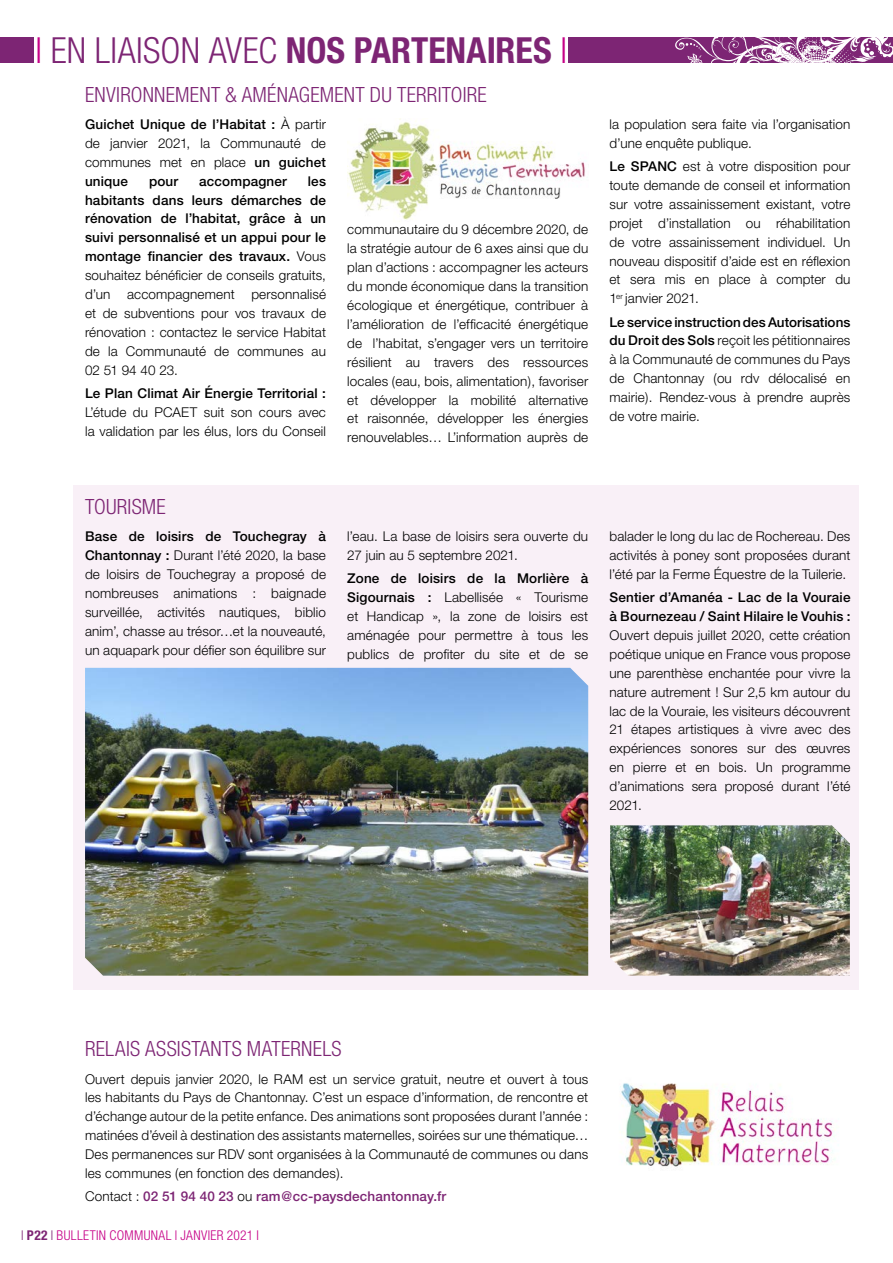
<style>
.page{position:relative;width:893px;height:1263px;background:#fff}
.page>*{position:absolute;margin:0;border:0;box-sizing:border-box;transform-origin:0 0}
.t1{font:700 condensed 36px "Helvetica Neue";color:#7d2574}
.t2{font:300 condensed 21px "Helvetica Neue";letter-spacing:.01em;color:#7d2574}
.t3{font:300 13.5px/18.9px "Helvetica Neue";letter-spacing:.01em;color:#000;text-align:justify}
.t4{font:500 13.5px/18.9px "Helvetica Neue";letter-spacing:.01em;color:#000}
.t5{font:500 13.5px "Helvetica Neue";letter-spacing:.01em;color:#7d2574}
.t6{font:300 condensed 13.5px "Helvetica Neue";letter-spacing:.03em;color:#c60087}
.s1{font-weight:300;color:#c60087}
.s2{font-weight:300}
.s3{font-weight:500}
.s4{font-weight:300;color:#000}
.s5{color:#7d2574}
.s6{font-weight:700;color:#7d2574}
</style>
<div class="page">
<div style="left:74px;top:485px;width:785px;height:504px;background:#f9f0f7"></div>
<img style="left:347px;top:118px;width:238px;height:102px">
<img style="left:610px;top:825px;width:240px;height:151px">
<img style="left:85px;top:668px;width:503px;height:308px">
<img style="left:620px;top:1083px;width:215px;height:84px">
<div style="left:0;top:38px;width:34px;height:25px;background:#7d2574"></div>
<div style="left:568px;top:38px;width:325px;height:25px;background:#7d2574"></div>
<svg style="left:675px;top:38px;width:218px;height:25px"></svg>
<h1 class="t1" style="left:35px;top:28px;width:533px"><span class="s1">l</span> <span class="s2">EN LIAISON AVEC</span> NOS PARTENAIRES <span class="s1">l</span></h1>
<h2 class="t2" style="left:85px;top:82px;width:403px">ENVIRONNEMENT &amp; AMÉNAGEMENT DU TERRITOIRE</h2>
<p class="t3" style="left:85px;top:114px;width:242px"><span class="s3">Guichet Unique de l’Habitat :</span> À partir de janvier 2021, la Communauté de communes met en place <span class="s3">un guichet unique</span></p>
<p class="t3" style="left:85px;top:171px;width:242px;text-indent:223px"><span class="s3">les habitants dans leurs démarches de rénovation de l’habitat, grâce à un suivi personnalisé et un appui pour le montage financier des travaux.</span> Vous souhaitez bénéficier de conseils gratuits, d’un accompagnement personnalisé et de subventions pour vos travaux de rénovation : contactez le service Habitat de la Communauté de communes au 02 51 94 40 23.</p>
<p class="t4" style="left:85px;top:383px;width:242px">Le Plan Climat Air Énergie Territorial :</p>
<p class="t3" style="left:85px;top:402px;width:242px">L’étude du PCAET suit son cours avec la validation par les élus, lors du Conseil</p>
<p class="t4" style="left:149px;top:171px;width:31px">pour</p>
<p class="t4" style="left:199px;top:171px;width:89px">accompagner</p>
<p class="t3" style="left:347px;top:220px;width:242px">communautaire du 9 décembre 2020, de la stratégie autour de 6 axes ainsi que du plan d’actions : accompagner les acteurs du monde économique dans la transition écologique et énergétique, contribuer à l’amélioration de l’efficacité énergétique de l’habitat, s’engager vers un territoire résilient au travers des ressources locales (eau, bois, alimentation), favoriser et développer la mobilité alternative et raisonnée, développer les énergies renouvelables… L’information auprès de</p>
<p class="t3" style="left:609px;top:114px;width:242px">la population sera faite via l’organisation d’une enquête publique.</p>
<p class="t3" style="left:609px;top:156px;width:242px"><span class="s3">Le SPANC</span> est à votre disposition pour toute demande de conseil et information sur votre assainissement existant, votre projet d’installation ou réhabilitation de votre assainissement individuel. Un nouveau dispositif d’aide est en réflexion et sera mis en place à compter du 1<sup>er</sup> janvier 2021.</p>
<p class="t3" style="left:609px;top:312px;width:242px"><span class="s3">Le service instruction des Autorisations du Droit des Sols</span> reçoit les pétitionnaires à la Communauté de communes du Pays de Chantonnay (ou rdv délocalisé en mairie). Rendez-vous à prendre auprès de votre mairie.</p>
<h2 class="t2" style="left:85px;top:494px;width:82px">TOURISME</h2>
<p class="t3" style="left:85px;top:526px;width:242px"><span class="s3">Base de loisirs de Touchegray à Chantonnay :</span> Durant l’été 2020, la base de loisirs de Touchegray a proposé de nombreuses animations : baignade surveillée, activités nautiques, biblio anim’, chasse au trésor…et la nouveauté, un aquapark pour défier son équilibre sur</p>
<p class="t3" style="left:347px;top:527px;width:242px">l’eau. La base de loisirs sera ouverte du<br>27 juin au 5 septembre 2021.</p>
<p class="t3" style="left:347px;top:569px;width:242px"><span class="s3">Zone de loisirs de la Morlière à Sigournais :</span> Labellisée « Tourisme et Handicap », la zone de loisirs est aménagée pour permettre à tous les publics de profiter du site et de se</p>
<p class="t3" style="left:609px;top:527px;width:242px">balader le long du lac de Rochereau. Des activités à poney sont proposées durant l’été par la Ferme Équestre de la Tuilerie.</p>
<p class="t4" style="left:609px;top:588px;width:242px">Sentier d’Amanéa - Lac de la Vouraie à Bournezeau / Saint Hilaire le Vouhis :</p>
<p class="t3" style="left:609px;top:625px;width:242px">Ouvert depuis juillet 2020, cette création poétique unique en France vous propose une parenthèse enchantée pour vivre la nature autrement ! Sur 2,5 km autour du lac de la Vouraie, les visiteurs découvrent 21 étapes artistiques à vivre avec des expériences sonores sur des œuvres en pierre et en bois. Un programme d’animations sera proposé durant l’été 2021.</p>
<h2 class="t2" style="left:85px;top:1037px;width:258px">RELAIS ASSISTANTS MATERNELS</h2>
<p class="t3" style="left:85px;top:1069px;width:505px">Ouvert depuis janvier 2020, le RAM est un service gratuit, neutre et ouvert à tous les habitants du Pays de Chantonnay. C’est un espace d’information, de rencontre et d’échange autour de la petite enfance. Des animations sont proposées durant l’année : matinées d’éveil à destination des assistants maternelles, soirées sur une thématique… Des permanences sur RDV sont organisées à la Communauté de communes ou dans les communes (en fonction des demandes).</p>
<p class="t5" style="left:85px;top:1188px;width:363px"><span class="s4">Contact :</span> 02 51 94 40 23 <span class="s4">ou</span> ram@cc-paysdechantonnay.fr</p>
<p class="t6" style="left:21px;top:1227px;width:239px"><span class="s5">l</span> <span class="s6">P22</span> <span class="s5">l</span> BULLETIN COMMUNAL l JANVIER 2021 I</p>
</div>
